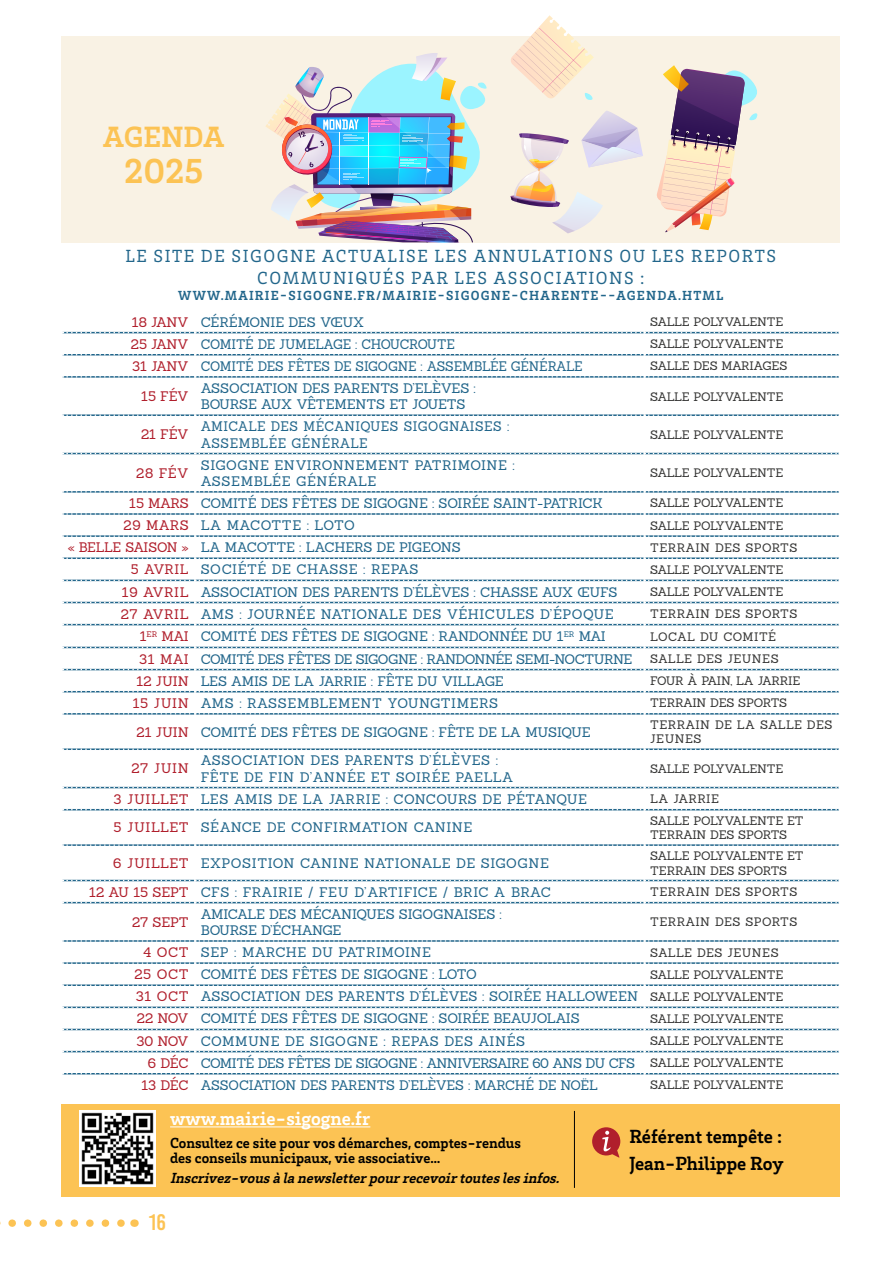
<style>
.page{position:relative;width:893px;height:1263px;background:#fff}
.page>*{position:absolute;margin:0;border:0;box-sizing:border-box;transform-origin:0 0}
.t1{font:700 35.55px "Brix Slab";color:#fcc354}
.t2{font:700 30px "Brix Slab";color:#fcc354}
.t3{font:22.5px "Bebas Kai";color:#fcc354}
.t4{font:700 19.5px/26.5px "Brix Slab";color:#000}
.t5{font:700 19.5px "Brix Slab";color:#fff}
.t6{font:18px/21.6px "Brix Slab";letter-spacing:.09em;color:#22668b;text-align:center}
.t7{font:700 15px/15px "Brix Slab";color:#000}
.t8{font:italic 700 15px "Brix Slab";color:#000}
.t9{font:13.5px/16.2px "Sanchez";letter-spacing:-.005em;color:#22668b}
.t10{font:13.5px/16.2px "Sanchez";letter-spacing:.035em;color:#22668b}
.t11{font:13.5px/22px "Sanchez";letter-spacing:-.035em;color:#22668b}
.t12{font:13.5px "Sanchez";letter-spacing:.02em;color:#22668b}
.t13{font:13.5px/16.2px "Sanchez";letter-spacing:-.03em;color:#22668b}
.t14{font:13.5px "Sanchez";letter-spacing:.015em;color:#22668b}
.t15{font:700 13.5px "Brix Slab";letter-spacing:.09em;color:#22668b}
.t16{font:13.5px/16.2px "Sanchez";letter-spacing:.035em;color:#22668b;scale:.95 1}
.t17{font:13.5px "Sanchez";letter-spacing:-.005em;color:#22668b;scale:.95 1}
.t18{font:13.5px "Sanchez";letter-spacing:.045em;color:#22668b}
.t19{font:13.5px "Sanchez";letter-spacing:.03em;color:#22668b}
.t20{font:13.5px "Sanchez";letter-spacing:-.025em;color:#22668b;scale:.95 1}
.t21{font:13.5px "Sanchez";color:#b01f2c}
.t22{font:12px/14.4px "Sanchez";letter-spacing:-.025em;color:#363635}
.t23{font:12px "Sanchez";letter-spacing:.035em;color:#363635}
.t24{font:12px/14.4px "Sanchez";letter-spacing:.02em;color:#363635}
.t25{font:12px "Sanchez";letter-spacing:.015em;color:#363635}
.t26{font:12px "Sanchez";letter-spacing:.025em;color:#363635}
.s1{color:#b01f2c}
.s2{font-size:12px;color:#363635}
</style>
<div class="page">
<svg style="left:0;top:1219px;width:125px;height:8px"></svg>
<div style="left:62px;top:1104px;width:778px;height:93px;background:#fcc354"></div>
<svg style="left:63px;top:331px;width:776px;height:47px"></svg>
<svg style="left:63px;top:414px;width:776px;height:2px"></svg>
<svg style="left:64px;top:453px;width:775px;height:1px"></svg>
<svg style="left:63px;top:491px;width:776px;height:224px"></svg>
<svg style="left:63px;top:748px;width:776px;height:2px"></svg>
<svg style="left:63px;top:787px;width:776px;height:23px"></svg>
<svg style="left:63px;top:844px;width:776px;height:2px"></svg>
<svg style="left:63px;top:880px;width:776px;height:23px"></svg>
<svg style="left:63px;top:940px;width:776px;height:135px"></svg>
<div style="left:62px;top:36px;width:778px;height:206px;background:#f9f2e4"></div>
<svg style="left:511px;top:15px;width:83px;height:85px"></svg>
<svg style="left:510px;top:111px;width:133px;height:122px"></svg>
<img style="left:265px;top:53px;width:222px;height:189px">
<svg style="left:657px;top:65px;width:101px;height:167px"></svg>
<hr style="left:170px;top:1126px;width:200px;height:1px;background:#fff">
<svg style="left:592px;top:1127px;width:28px;height:31px"></svg>
<img style="left:80px;top:1111px;width:75px;height:75px">
<hr style="left:574px;top:1111px;width:1px;height:77px;background:#000">
<h2 class="t2" style="left:103px;top:117px;width:123px">AGENDA</h2>
<h1 class="t1" style="left:124px;top:147px;width:81px">2025</h1>
<h3 class="t6" style="left:125px;top:245px;width:652px">LE SITE DE SIGOGNE ACTUALISE LES ANNULATIONS OU LES REPORTS<br>COMMUNIQUÉS PAR LES ASSOCIATIONS :</h3>
<p class="t15" style="left:178px;top:287px;width:547px">WWW.MAIRIE-SIGOGNE.FR/MAIRIE-SIGOGNE-CHARENTE--AGENDA.HTML</p>
<p class="t9" style="left:132px;top:314px;width:234px"><span class="s1">18 JANV</span> CÉRÉMONIE DES VŒUX</p>
<p class="t22" style="left:650px;top:314px;width:135px">SALLE POLYVALENTE</p>
<p class="t20" style="left:131px;top:335px;width:342px"><span class="s1">25 JANV</span> COMITÉ DE JUMELAGE : CHOUCROUTE</p>
<p class="t22" style="left:650px;top:337px;width:135px">SALLE POLYVALENTE</p>
<p class="t17" style="left:132px;top:357px;width:476px"><span class="s1">31 JANV</span> COMITÉ DES FÊTES DE SIGOGNE : ASSEMBLÉE GÉNÉRALE</p>
<p class="t22" style="left:650px;top:359px;width:139px">SALLE DES MARIAGES</p>
<p class="t21" style="left:141px;top:388px;width:49px">15 FÉV</p>
<p class="t9" style="left:201px;top:380px;width:277px">ASSOCIATION DES PARENTS D’ELÈVES :<br>BOURSE AUX VÊTEMENTS ET JOUETS</p>
<p class="t22" style="left:650px;top:389px;width:135px">SALLE POLYVALENTE</p>
<p class="t21" style="left:141px;top:426px;width:49px">21 FÉV</p>
<p class="t16" style="left:201px;top:418px;width:326px">AMICALE DES MÉCANIQUES SIGOGNAISES :<br>ASSEMBLÉE GÉNÉRALE</p>
<p class="t22" style="left:650px;top:427px;width:135px">SALLE POLYVALENTE</p>
<p class="t21" style="left:136px;top:464px;width:54px">28 FÉV</p>
<p class="t10" style="left:201px;top:457px;width:316px">SIGOGNE ENVIRONNEMENT PATRIMOINE :<br>ASSEMBLÉE GÉNÉRALE</p>
<p class="t22" style="left:650px;top:466px;width:135px">SALLE POLYVALENTE</p>
<p class="t9" style="left:129px;top:495px;width:475px"><span class="s1">15 MARS</span> COMITÉ DES FÊTES DE SIGOGNE : SOIRÉE SAINT-PATRICK</p>
<p class="t22" style="left:650px;top:496px;width:135px">SALLE POLYVALENTE</p>
<p class="t14" style="left:124px;top:517px;width:233px"><span class="s1">29 MARS</span> LA MACOTTE : LOTO</p>
<p class="t22" style="left:650px;top:518px;width:135px">SALLE POLYVALENTE</p>
<p class="t13" style="left:68px;top:539px;width:395px"><span class="s1">« BELLE SAISON »</span> LA MACOTTE : LACHERS DE PIGEONS</p>
<p class="t23" style="left:650px;top:540px;width:149px">TERRAIN DES SPORTS</p>
<p class="t10" style="left:131px;top:561px;width:289px"><span class="s1">5 AVRIL</span> SOCIÉTÉ DE CHASSE : REPAS</p>
<p class="t22" style="left:650px;top:562px;width:135px">SALLE POLYVALENTE</p>
<p class="t9" style="left:122px;top:583px;width:497px"><span class="s1">19 AVRIL</span> ASSOCIATION DES PARENTS D’ÉLÈVES : CHASSE AUX ŒUFS</p>
<p class="t22" style="left:650px;top:584px;width:135px">SALLE POLYVALENTE</p>
<p class="t12" style="left:121px;top:605px;width:494px"><span class="s1">27 AVRIL</span> AMS : JOURNÉE NATIONALE DES VÉHICULES D’ÉPOQUE</p>
<p class="t23" style="left:650px;top:606px;width:149px">TERRAIN DES SPORTS</p>
<p class="t9" style="left:140px;top:628px;width:468px"><span class="s1">1</span><sup>ER</sup> <span class="s1">MAI</span> COMITÉ DES FÊTES DE SIGOGNE : RANDONNÉE DU 1<sup>ER</sup> MAI</p>
<p class="t25" style="left:650px;top:628px;width:127px">LOCAL DU COMITÉ</p>
<p class="t11" style="left:139px;top:648px;width:495px"><span class="s1">31 MAI</span> COMITÉ DES FÊTES DE SIGOGNE : RANDONNÉE SEMI-NOCTURNE</p>
<p class="t24" style="left:650px;top:651px;width:130px">SALLE DES JEUNES</p>
<p class="t9" style="left:136px;top:673px;width:369px"><span class="s1">12 JUIN</span> LES AMIS DE LA JARRIE : FÊTE DU VILLAGE</p>
<p class="t22" style="left:650px;top:673px;width:152px">FOUR À PAIN, LA JARRIE</p>
<p class="t18" style="left:133px;top:694px;width:367px"><span class="s1">15 JUIN</span> AMS : RASSEMBLEMENT YOUNGTIMERS</p>
<p class="t22" style="left:650px;top:696px;width:139px">TERRAIN DES SPORTS</p>
<p class="t9" style="left:137px;top:723px;width:456px"><span class="s1">21 JUIN</span> COMITÉ DES FÊTES DE SIGOGNE : FÊTE DE LA MUSIQUE</p>
<p class="t24" style="left:650px;top:717px;width:184px">TERRAIN DE LA SALLE DES<br>JEUNES</p>
<p class="t21" style="left:131px;top:760px;width:59px">27 JUIN</p>
<p class="t10" style="left:201px;top:752px;width:314px">ASSOCIATION DES PARENTS D’ÉLÈVES :<br>FÊTE DE FIN D’ANNÉE ET SOIRÉE PAELLA</p>
<p class="t22" style="left:650px;top:761px;width:135px">SALLE POLYVALENTE</p>
<p class="t12" style="left:114px;top:790px;width:475px"><span class="s1">3 JUILLET</span> LES AMIS DE LA JARRIE : CONCOURS DE PÉTANQUE</p>
<p class="t26" style="left:650px;top:791px;width:70px">LA JARRIE</p>
<p class="t19" style="left:114px;top:819px;width:360px"><span class="s1">5 JUILLET</span> SÉANCE DE CONFIRMATION CANINE</p>
<p class="t22" style="left:650px;top:813px;width:155px">SALLE POLYVALENTE ET<br>TERRAIN DES SPORTS</p>
<p class="t10" style="left:113px;top:855px;width:437px"><span class="s1">6 JUILLET</span> EXPOSITION CANINE NATIONALE DE SIGOGNE</p>
<p class="t22" style="left:650px;top:848px;width:155px">SALLE POLYVALENTE ET<br>TERRAIN DES SPORTS</p>
<p class="t14" style="left:89px;top:883px;width:463px"><span class="s1">12 AU 15 SEPT</span> CFS : FRAIRIE / FEU D’ARTIFICE / BRIC A BRAC</p>
<p class="t23" style="left:650px;top:884px;width:149px">TERRAIN DES SPORTS</p>
<p class="t21" style="left:132px;top:913px;width:58px">27 SEPT</p>
<p class="t13" style="left:201px;top:906px;width:303px">AMICALE DES MÉCANIQUES SIGOGNAISES :<br>BOURSE D’ÉCHANGE</p>
<p class="t23" style="left:650px;top:914px;width:149px">TERRAIN DES SPORTS</p>
<p class="t10" style="left:143px;top:944px;width:289px"><span class="s1">4 OCT</span> SEP : MARCHE DU PATRIMOINE</p>
<p class="t24" style="left:650px;top:945px;width:130px">SALLE DES JEUNES</p>
<p class="t9" style="left:134px;top:966px;width:344px"><span class="s1">25 OCT</span> COMITÉ DES FÊTES DE SIGOGNE : LOTO</p>
<p class="t22" style="left:650px;top:967px;width:135px">SALLE POLYVALENTE</p>
<p class="t9" style="left:136px;top:985px;width:649px;line-height:22.2px"><span class="s1">31 OCT</span> ASSOCIATION DES PARENTS D’ÉLÈVES : SOIRÉE HALLOWEEN <span class="s2">SALLE POLYVALENTE<br></span><span class="s1">22 NOV</span> COMITÉ DES FÊTES DE SIGOGNE : SOIRÉE BEAUJOLAIS</p>
<p class="t22" style="left:650px;top:1011px;width:135px">SALLE POLYVALENTE</p>
<p class="t10" style="left:136px;top:1032px;width:390px"><span class="s1">30 NOV</span> COMMUNE DE SIGOGNE : REPAS DES AINÉS</p>
<p class="t22" style="left:650px;top:1033px;width:135px">SALLE POLYVALENTE</p>
<p class="t11" style="left:141px;top:1052px;width:643px;text-indent:7px"><span class="s1">6 DÉC</span> COMITÉ DES FÊTES DE SIGOGNE : ANNIVERSAIRE 60 ANS DU CFS <span class="s2">SALLE POLYVALENTE<br></span><span class="s1">13 DÉC</span> ASSOCIATION DES PARENTS D’ELÈVES : MARCHÉ DE NOËL</p>
<p class="t22" style="left:650px;top:1078px;width:135px">SALLE POLYVALENTE</p>
<h3 class="t5" style="left:170px;top:1105px;width:202px">www.mairie-sigogne.fr</h3>
<p class="t7" style="left:170px;top:1135px;width:352px">Consultez ce site pour vos démarches, comptes-rendus des conseils municipaux, vie associative…</p>
<p class="t8" style="left:170px;top:1168px;width:395px">Inscrivez-vousàlanewsletterpourrecevoirtouteslesinfos.</p>
<h3 class="t3" style="left:149px;top:1210px;width:19px">16</h3>
<h3 class="t4" style="left:629px;top:1123px;width:156px">Référent tempête :<br>Jean-Philippe Roy</h3>
</div>
